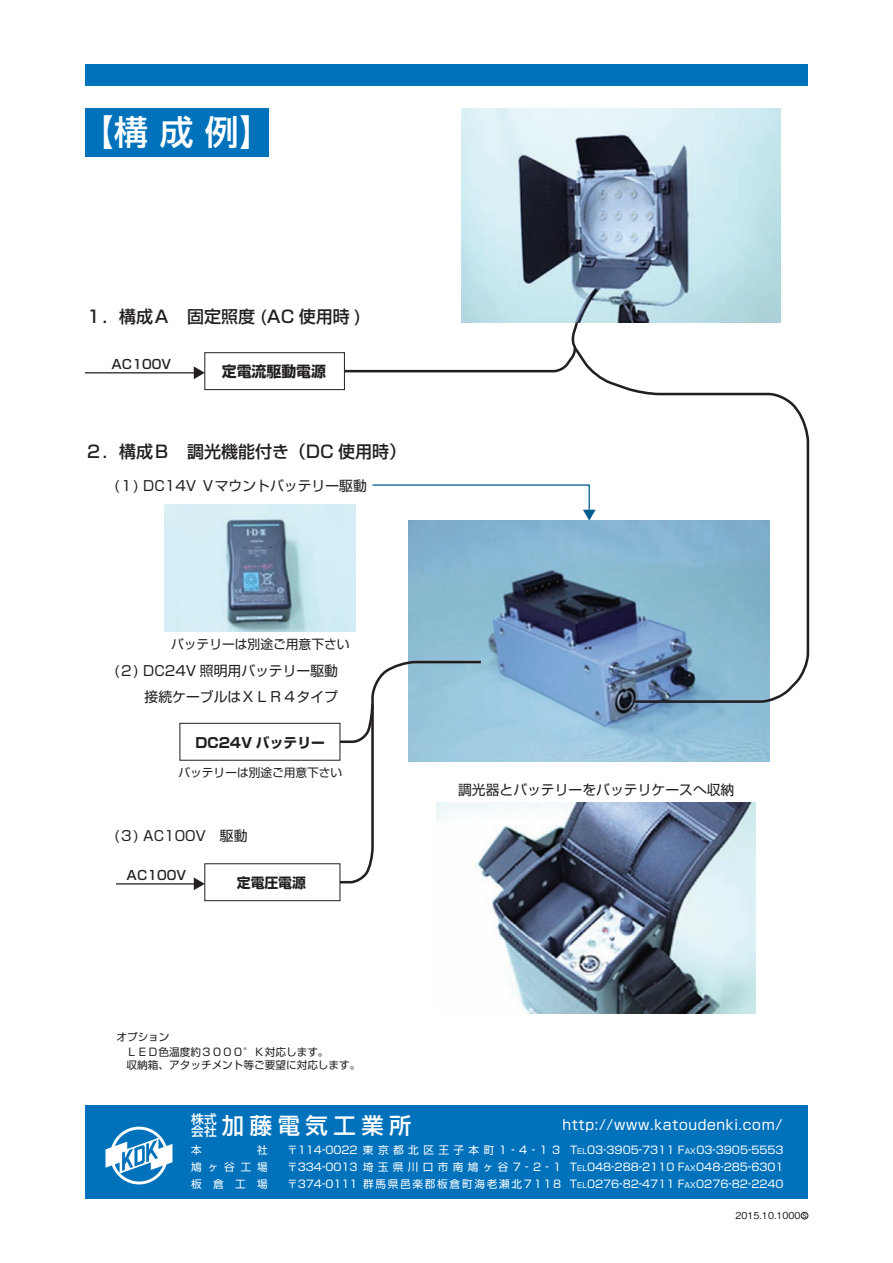
<style>
.page{position:relative;width:893px;height:1263px;background:#fff}
.page>*{position:absolute;margin:0;border:0;box-sizing:border-box;transform-origin:0 0}
.t1{font:500 34.05px "Shin Go Pro";color:#fff}
.t2{font:500 22.35px "Shin Go Pro";letter-spacing:.25em;color:#fff}
.t3{font:500 16.95px "Shin Go Pro";color:#231f20}
.t4{font:700 14.85px "Shin Go Pro";color:#231f20}
.t5{font:13.8px/26px "Shin Go Pro";color:#231f20;text-align:right}
.t6{font:13.8px "Shin Go Pro";letter-spacing:.05em;color:#fff}
.t7{font:700 13.8px "Shin Go Pro";color:#231f20}
.t8{font:12.75px "Shin Go Pro";color:#231f20}
.t9{font:500 12.75px "Shin Go Pro";color:#231f20}
.t10{font:500 12.75px "Shin Go Pro";color:#fff}
.t11{font:11.7px "Shin Go Pro";color:#231f20}
.t12{font:10.65px/17px "Shin Go Pro";color:#fff;text-align:justify}
.t13{font:10.65px/15px "Shin Go Pro";color:#231f20}
.t14{font:500 9.6px "Gothic BBB Pro";color:#231f20}
.s1{font-size:7.5px}
.s2{font-size:8.55px}
</style>
<div class="page">
<div style="left:85px;top:1106px;width:723px;height:93px;background:#0072bc"></div>
<svg style="left:105px;top:1127px;width:67px;height:57px"></svg>
<div style="left:85px;top:64px;width:723px;height:21px;background:#0072bc"></div>
<img style="left:461px;top:108px;width:319px;height:215px">
<div style="left:85px;top:108px;width:184px;height:48px;background:#0072bc"></div>
<img style="left:164px;top:504px;width:191px;height:128px">
<img style="left:408px;top:521px;width:362px;height:241px">
<img style="left:483px;top:802px;width:272px;height:212px">
<div style="left:204px;top:352px;width:141px;height:38px;border:1px solid #231f20"></div>
<svg style="left:342px;top:320px;width:238px;height:54px"></svg>
<hr style="left:85px;top:372px;width:111px;height:1px;background:#231f20">
<svg style="left:194px;top:366px;width:11px;height:13px"></svg>
<svg style="left:571px;top:344px;width:239px;height:360px"></svg>
<svg style="left:372px;top:484px;width:224px;height:37px"></svg>
<div style="left:179px;top:723px;width:161px;height:38px;border:1px solid #231f20"></div>
<div style="left:204px;top:863px;width:136px;height:38px;border:1px solid #231f20"></div>
<hr style="left:116px;top:883px;width:80px;height:1px;background:#231f20">
<svg style="left:194px;top:877px;width:11px;height:13px"></svg>
<svg style="left:337px;top:659px;width:146px;height:226px"></svg>
<div style="left:801px;top:1212px;width:7px;height:7px;border:1px solid #231f20;border-radius:50%"></div>
<h1 class="t1" style="left:80px;top:104px;width:194px">【構 成 例】</h1>
<h3 class="t3" style="left:85px;top:302px;width:278px">１．構成Ａ　固定照度 (AC 使用時 )</h3>
<h3 class="t4" style="left:222px;top:360px;width:106px">定電流駆動電源</h3>
<p class="t9" style="left:112px;top:353px;width:61px">AC100V</p>
<h3 class="t3" style="left:85px;top:438px;width:323px">２．構成Ｂ　調光機能付き（DC 使用時）</h3>
<p class="t5" style="left:115px;top:471px;width:254px">(１) DC14V Ｖマウントバッテリー駆動</p>
<p class="t8" style="left:171px;top:634px;width:180px">バッテリーは別途ご用意下さい</p>
<p class="t5" style="left:115px;top:656px;width:225px">(２) DC24V 照明用バッテリー駆動接続ケーブルはＸＬＲ４タイプ</p>
<p class="t7" style="left:195px;top:732px;width:131px">DC24V バッテリー</p>
<p class="t11" style="left:179px;top:763px;width:165px">バッテリーは別途ご用意下さい</p>
<p class="t5" style="left:115px;top:821px;width:135px">(３) AC100V　駆動</p>
<p class="t9" style="left:127px;top:864px;width:61px">AC100V</p>
<p class="t7" style="left:237px;top:872px;width:71px">定電圧電源</p>
<p class="t13" style="left:127px;top:1028px;width:203px;text-indent:-10px">オプション<br>ＬＥＤ色温度約３０００°Ｋ対応します。</p>
<p class="t13" style="left:127px;top:1056px;width:235px">収納箱、アタッチメント等ご要望に対応します。</p>
<p class="t5" style="left:458px;top:775px;width:278px">調光器とバッテリーをバッテリケースへ収納</p>
<p class="t10" style="left:191px;top:1108px;width:27px">株式</p>
<h2 class="t2" style="left:191px;top:1107px;width:222px"><sub>会社</sub>加藤電気工業所</h2>
<p class="t12" style="left:191px;top:1140px;width:12px">本</p>
<p class="t6" style="left:562px;top:1113px;width:221px">http://www.katoudenki.com/</p>
<p class="t12" style="left:191px;top:1140px;width:78px;text-indent:66px">社鳩ヶ谷工場板倉工場</p>
<p class="t12" style="left:287px;top:1140px;width:276px">〒114-0022東京都北区王子本町1-4-13〒334-0013埼玉県川口市南鳩ヶ谷7-2-1〒374-0111 群馬県邑楽郡板倉町海老瀬北7118</p>
<p class="t12" style="left:570px;top:1140px;width:215px">T<span class="s1">EL</span>03-3905-7311 F<span class="s1">AX</span>03-3905-5553<br>T<span class="s1">EL</span>048-288-2110 F<span class="s1">AX</span>048-285-6301<br>T<span class="s1">EL</span>0276-82-4711 F<span class="s1">AX</span>0276-82-2240</p>
<p class="t14" style="left:735px;top:1208px;width:73px">2015.10.1000 <span class="s2">s</span></p>
</div>
